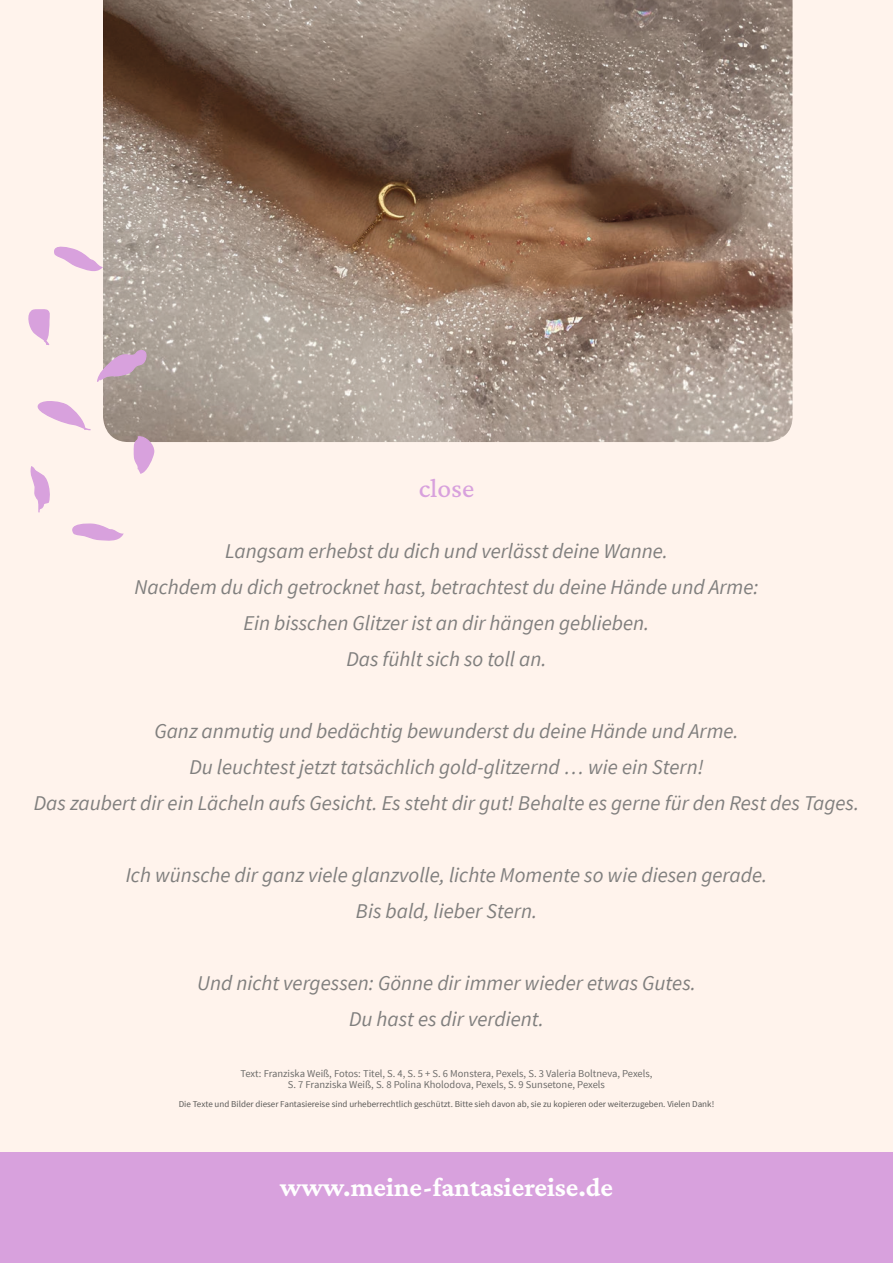
<style>
.page{position:relative;width:893px;height:1263px;background:#fff}
.page>*{position:absolute;margin:0;border:0;box-sizing:border-box;transform-origin:0 0}
.t1{font:700 27px "Crimson Pro";color:#fff}
.t2{font:27px "Crimson Pro";color:#d8a1dd}
.t3{font:italic 21px "Source Sans Pro";color:#807f7e}
.t4{font:10.5px "Source Sans Pro";color:#6d6c6a}
.t5{font:9px "Source Sans Pro";color:#5a5957}
</style>
<div class="page">
<div style="left:0;top:0;width:893px;height:1152px;background:#fff3ec"></div>
<div style="left:0;top:1152px;width:893px;height:111px;background:#d8a1dd"></div>
<img style="left:103px;top:0;width:689px;height:442px">
<svg style="left:33px;top:398px;width:59px;height:33px;background:#f0d5e6"></svg>
<svg style="left:96px;top:347px;width:52px;height:36px;background:#c5a9bb"></svg>
<svg style="left:133px;top:436px;width:22px;height:38px"></svg>
<svg style="left:68px;top:523px;width:57px;height:19px"></svg>
<svg style="left:30px;top:465px;width:21px;height:49px"></svg>
<svg style="left:26px;top:308px;width:26px;height:39px"></svg>
<svg style="left:52px;top:243px;width:52px;height:30px;background:#eed2e4"></svg>
<p class="t2" style="left:419px;top:471px;width:57px">close</p>
<p class="t3" style="left:225px;top:538px;width:444px">Langsam erhebst du dich und verlässt deine Wanne.</p>
<p class="t3" style="left:134px;top:574px;width:626px">Nachdem du dich getrocknet hast, betrachtest du deine Hände und Arme:</p>
<p class="t3" style="left:244px;top:610px;width:407px">Ein bisschen Glitzer ist an dir hängen geblieben.</p>
<p class="t3" style="left:346px;top:646px;width:202px">Das fühlt sich so toll an.</p>
<p class="t3" style="left:154px;top:718px;width:586px">Ganz anmutig und bedächtig bewunderst du deine Hände und Arme.</p>
<p class="t3" style="left:189px;top:754px;width:516px">Du leuchtest jetzt tatsächlich gold-glitzernd … wie ein Stern!</p>
<p class="t3" style="left:34px;top:790px;width:827px">Das zaubert dir ein Lächeln aufs Gesicht. Es steht dir gut! Behalte es gerne für den Rest des Tages.</p>
<p class="t3" style="left:126px;top:862px;width:643px">Ich wünsche dir ganz viele glanzvolle, lichte Momente so wie diesen gerade.</p>
<p class="t3" style="left:356px;top:898px;width:183px">Bis bald, lieber Stern.</p>
<p class="t3" style="left:197px;top:970px;width:500px">Und nicht vergessen: Gönne dir immer wieder etwas Gutes.</p>
<p class="t3" style="left:349px;top:1006px;width:196px">Du hast es dir verdient.</p>
<p class="t4" style="left:240px;top:1067px;width:413px">Text: Franziska Weiß, Fotos: Titel, S. 4, S. 5 + S. 6 Monstera, Pexels, S. 3 Valeria Boltneva, Pexels,</p>
<p class="t4" style="left:288px;top:1078px;width:319px">S. 7 Franziska Weiß, S. 8 Polina Kholodova, Pexels, S. 9 Sunsetone, Pexels</p>
<p class="t5" style="left:179px;top:1099px;width:537px">Die Texte und Bilder dieser Fantasiereise sind urheberrechtlich geschützt. Bitte sieh davon ab, sie zu kopieren oder weiterzugeben. Vielen Dank!</p>
<p class="t1" style="left:280px;top:1170px;width:335px">www.meine-fantasiereise.de</p>
</div>
